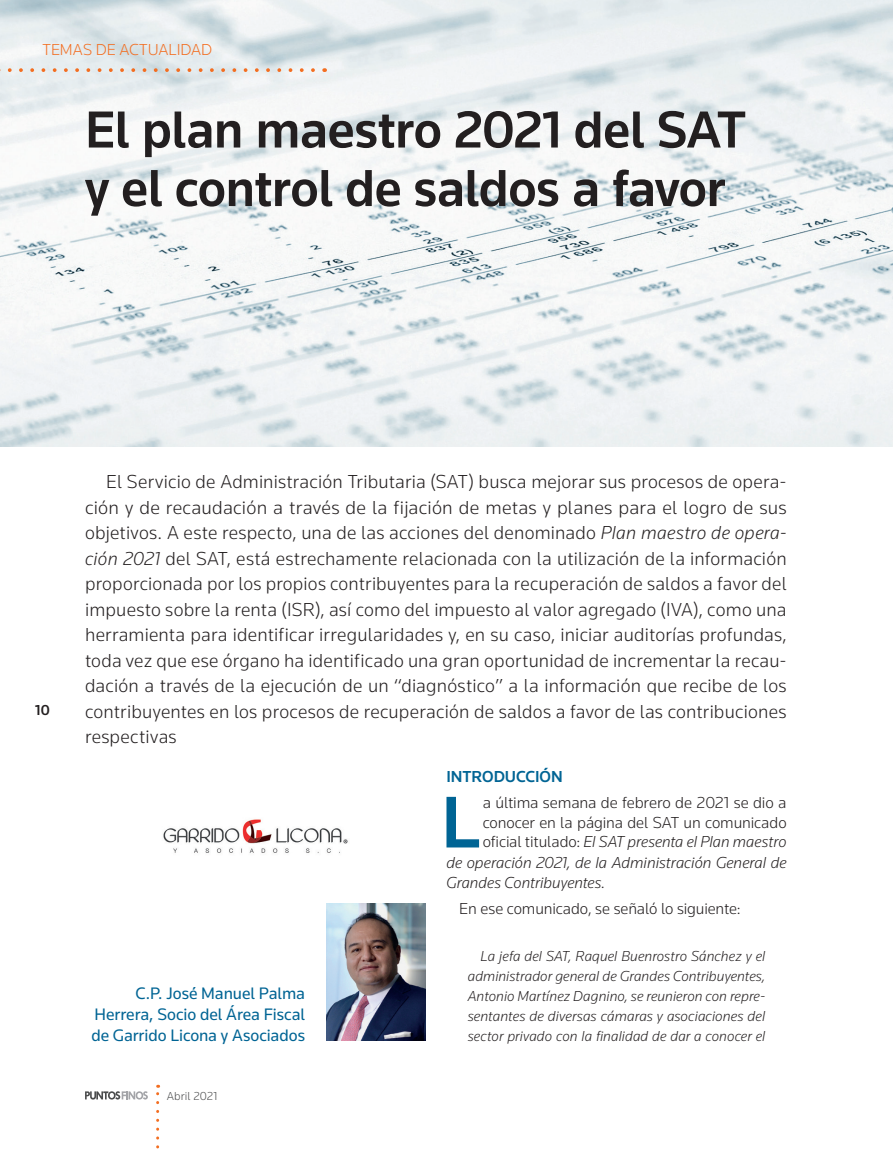
<style>
.page{position:relative;width:893px;height:1149px;background:#fff}
.page>*{position:absolute;margin:0;border:0;box-sizing:border-box;transform-origin:0 0}
.t1{font:500 75.9px "Knowledge";color:#006494}
.t2{font:500 54px/58.5px "Knowledge";letter-spacing:-.015em;color:#231f20}
.t3{font:300 19.5px/25.5px "Knowledge";letter-spacing:.01em;color:#231f20;text-align:justify}
.t4{font:17.25px/20.7px "Knowledge";color:#006494;text-align:justify}
.t5{font:italic 300 16.5px "Knowledge";color:#231f20}
.t6{font:300 16.5px "Knowledge";letter-spacing:-.005em;color:#231f20}
.t7{font:300 16.5px "Knowledge";color:#f36e21}
.t8{font:500 16.5px "Knowledge";letter-spacing:-.005em;color:#006494}
.t9{font:italic 300 15px/20.1px "Knowledge";letter-spacing:.005em;color:#231f20;text-align:justify}
.t10{font:500 15px "Knowledge";color:#231f20}
.t11{font:300 12px "Knowledge";letter-spacing:.01em;color:#4b4c4d}
.s1{font-style:italic}
.s2{font-style:normal}
</style>
<div class="page">
<img style="left:0;top:0;width:893px;height:446px">
<img style="left:326px;top:903px;width:99px;height:137px">
<img style="left:163px;top:819px;width:185px;height:34px">
<svg style="left:85px;top:1091px;width:63px;height:8px"></svg>
<svg style="left:156px;top:1084px;width:3px;height:65px"></svg>
<svg style="left:0;top:68px;width:313px;height:4px"></svg>
<p class="t7" style="left:43px;top:39px;width:171px">TEMAS DE ACTUALIDAD</p>
<h2 class="t2" style="left:85px;top:99px;width:663px">El plan maestro 2021 del SAT y el control de saldos a favor</h2>
<p class="t10" style="left:35px;top:700px;width:16px">10</p>
<p class="t3" style="left:85px;top:468px;width:703px;text-indent:21px">El Servicio de Administración Tributaria (SAT) busca mejorar sus procesos de opera&shy;ción y de recaudación a través de la fijación de metas y planes para el logro de sus objetivos. A este respecto, una de las acciones del denominado <span class="s1">Plan maestro de opera&shy;ción 2021</span> del SAT, está estrechamente relacionada con la utilización de la información proporcionada por los propios contribuyentes para la recuperación de saldos a favor del impuesto sobre la renta (ISR), así como del impuesto al valor agregado (IVA), como una herramienta para identificar irregularidades y, en su caso, iniciar auditorías profundas, toda vez que ese órgano ha identificado una gran oportunidad de incrementar la recau&shy;dación a través de la ejecución de un “diagnóstico” a la información que recibe de los contribuyentes en los procesos de recuperación de saldos a favor de las contribuciones respectivas</p>
<p class="t4" style="left:91px;top:982px;width:215px;text-indent:44px">C.P. José Manuel Palma Herrera, Socio del Área Fiscal de Garrido Licona y Asociados</p>
<p class="t11" style="left:167px;top:1087px;width:52px">Abril 2021</p>
<p class="t8" style="left:446px;top:766px;width:118px">INTRODUCCIÓN</p>
<h1 class="t1" style="left:441px;top:775px;width:41px">L</h1>
<p class="t6" style="left:483px;top:791px;width:305px">a última semana de febrero de 2021 se dio a</p>
<p class="t6" style="left:483px;top:811px;width:305px">conocer en la página del SAT un comunicado</p>
<p class="t5" style="left:483px;top:831px;width:305px"><span class="s2">oficial titulado:</span> El SAT presenta el Plan maestro</p>
<p class="t5" style="left:446px;top:852px;width:342px">de operación 2021, de la Administración General de</p>
<p class="t5" style="left:446px;top:872px;width:160px">Grandes Contribuyentes.</p>
<p class="t6" style="left:459px;top:897px;width:283px">En ese comunicado, se señaló lo siguiente:</p>
<p class="t9" style="left:468px;top:945px;width:299px;text-indent:13px">La jefa del SAT, Raquel Buenrostro Sánchez y el administrador general de Grandes Contribuyentes, Antonio Martínez Dagnino, se reunieron con repre&shy;sentantes de diversas cámaras y asociaciones del sector privado con la finalidad de dar a conocer el</p>
</div>
